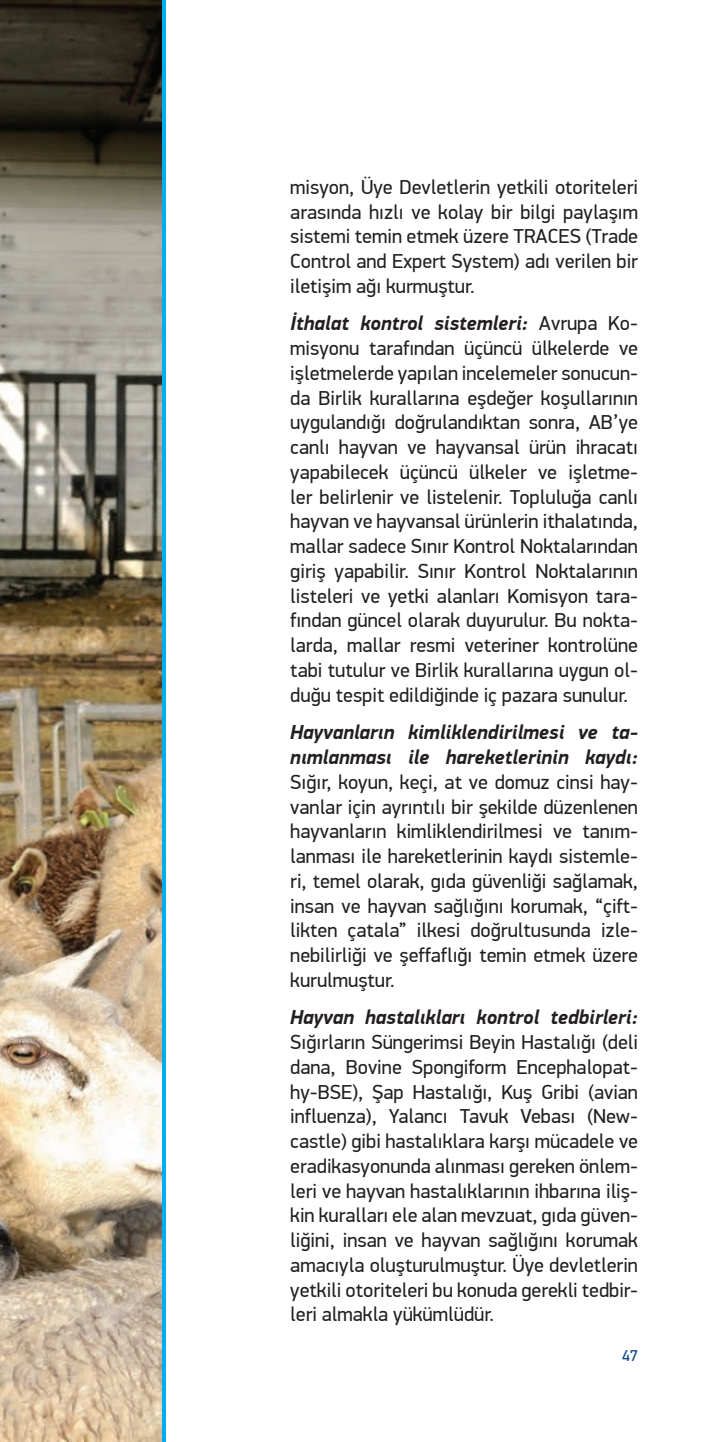
<style>
.page{position:relative;width:721px;height:1442px;background:#fff}
.page>*{position:absolute;margin:0;border:0;box-sizing:border-box;transform-origin:0 0}
.t1{font:20.25px/24.8px "PF Din Display Pro";color:#231f20;text-align:justify}
.t2{font:italic 700 20.25px/24.8px "PF Din Display Pro";color:#231f20}
.t3{font:15.75px "PF Din Display Pro";color:#083e89}
.s1{font-weight:700;font-style:italic}
</style>
<div class="page">
<img style="left:0;top:0;width:163px;height:1441px">
<hr style="left:163px;top:0;width:3px;height:1441px;background:#00aeef">
<p class="t1" style="left:290px;top:175px;width:349px">misyon, Üye Devletlerin yetkili otoriteleri arasında hızlı ve kolay bir bilgi paylaşım sistemi temin etmek üzere TRACES (Trade Control and Expert System) adı verilen bir iletişim ağı kurmuştur.</p>
<p class="t1" style="left:290px;top:311px;width:349px"><span class="s1">İthalat kontrol sistemleri:</span> Avrupa Ko&shy;misyonu tarafından üçüncü ülkelerde ve işletmelerde yapılan incelemeler sonucun&shy;da Birlik kurallarına eşdeğer koşullarının uygulandığı doğrulandıktan sonra, AB’ye canlı hayvan ve hayvansal ürün ihracatı yapabilecek üçüncü ülkeler ve işletme&shy;ler belirlenir ve listelenir. Topluluğa canlı hayvan ve hayvansal ürünlerin ithalatında, mallar sadece Sınır Kontrol Noktalarından giriş yapabilir. Sınır Kontrol Noktalarının listeleri ve yetki alanları Komisyon tara&shy;fından güncel olarak duyurulur. Bu nokta&shy;larda, mallar resmi veteriner kontrolüne tabi tutulur ve Birlik kurallarına uygun ol&shy;duğu tespit edildiğinde iç pazara sunulur.</p>
<p class="t2" style="left:290px;top:720px;width:349px">Hayvanların kimliklendirilmesi ve ta&shy;nımlanması ile hareketlerinin kaydı:</p>
<p class="t1" style="left:290px;top:769px;width:349px">Sığır, koyun, keçi, at ve domuz cinsi hay&shy;vanlar için ayrıntılı bir şekilde düzenlenen hayvanların kimliklendirilmesi ve tanım&shy;lanması ile hareketlerinin kaydı sistemle&shy;ri, temel olarak, gıda güvenliği sağlamak, insan ve hayvan sağlığını korumak, “çift&shy;likten çatala” ilkesi doğrultusunda izle&shy;nebilirliği ve şeffaflığı temin etmek üzere kurulmuştur.</p>
<p class="t2" style="left:290px;top:1005px;width:349px">Hayvan hastalıkları kontrol tedbirleri:</p>
<p class="t1" style="left:290px;top:1030px;width:349px">Sığırların Süngerimsi Beyin Hastalığı (deli dana, Bovine Spongiform Encephalopat&shy;hy-BSE), Şap Hastalığı, Kuş Gribi (avian influenza), Yalancı Tavuk Vebası (New&shy;castle) gibi hastalıklara karşı mücadele ve eradikasyonunda alınması gereken önlem&shy;leri ve hayvan hastalıklarının ihbarına iliş&shy;kin kuralları ele alan mevzuat, gıda güven&shy;liğini, insan ve hayvan sağlığını korumak amacıyla oluşturulmuştur. Üye devletlerin yetkili otoriteleri bu konuda gerekli tedbir&shy;leri almakla yükümlüdür.</p>
<p class="t3" style="left:622px;top:1346px;width:17px">47</p>
</div>
